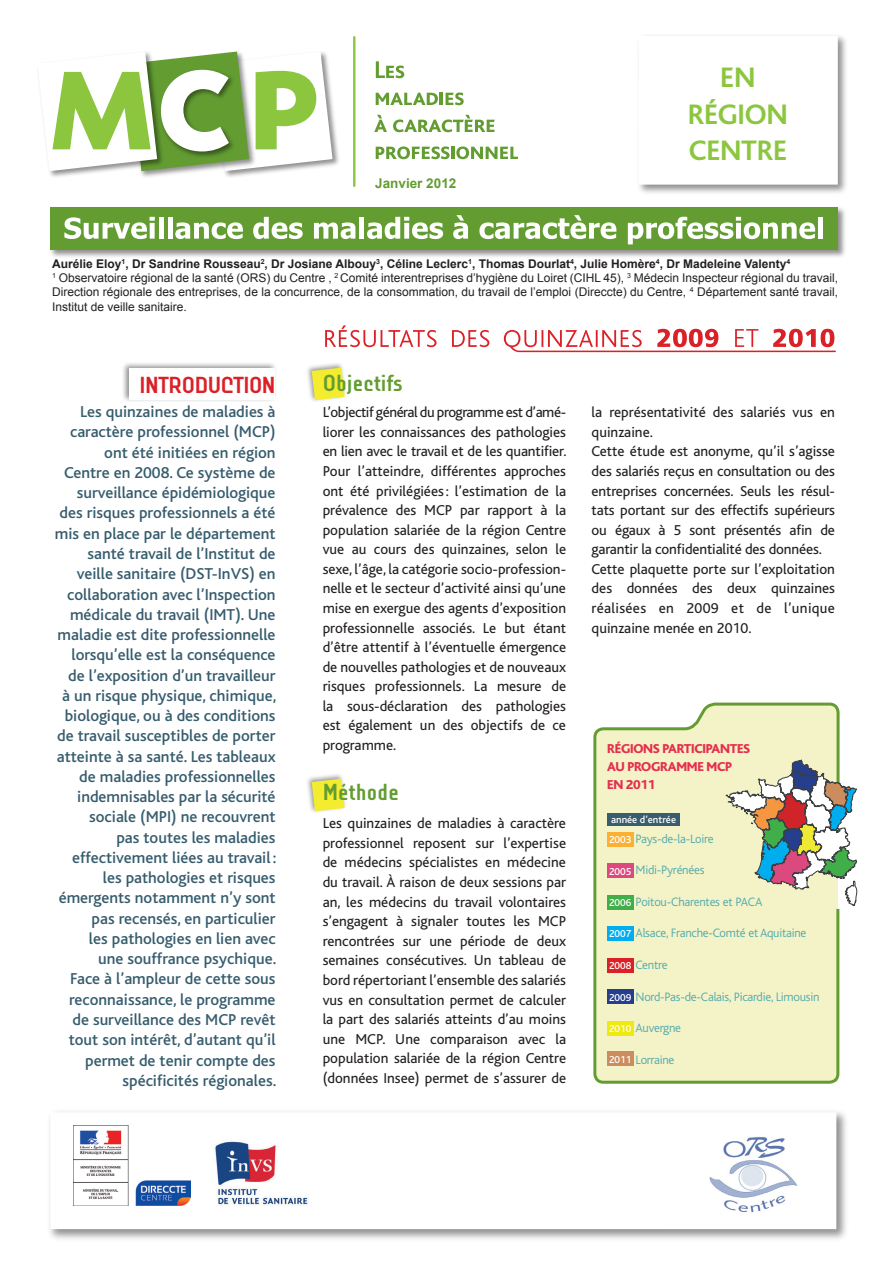
<style>
.page{position:relative;width:890px;height:1263px;background:#fff}
.page>*{position:absolute;margin:0;border:0;box-sizing:border-box;transform-origin:0 0}
.t1{font:700 29.55px/36px "Bliss";letter-spacing:-.01em;color:#8bc63e;text-align:center}
.t2{font:700 22.5px "Lindau";letter-spacing:.01em;color:#639d32}
.t3{font:700 22.5px "Lindau";letter-spacing:-.02em;color:#da2128}
.t4{font:500 16.5px/20.2px "Bliss";color:#375d6e;text-align:right}
.t5{font:15px/19.5px "Bliss";color:#231f20;text-align:justify}
.t6{font:800 13.5px/18px "Bliss";letter-spacing:-.02em;color:#e42f4f}
.t7{font:700 13.5px "Arial";color:#639d32}
.t8{font:300 12.75px "Bliss";letter-spacing:-.02em;color:#52aaae}
.t9{font:12px/14.4px "Arial";color:#231f20}
.t10{font:500 10.5px "Bliss";color:#fff}
.s1{font-weight:700}
</style>
<div class="page">
<div style="left:122px;top:361px;width:155px;height:41px;background:#231f20;opacity:.49"></div>
<div style="left:129px;top:368px;width:145px;height:31px;background:#fff"></div>
<img style="left:49px;top:1112px;width:797px;height:127px">
<div style="left:50px;top:1111px;width:786px;height:117px;background:#fff"></div>
<img style="left:639px;top:36px;width:207px;height:157px">
<div style="left:639px;top:36px;width:199px;height:149px;background:#fff"></div>
<img style="left:50px;top:207px;width:795px;height:50px">
<div style="left:51px;top:208px;width:787px;height:42px;background:#639d32"></div>
<img style="left:259px;top:110px;width:80px;height:64px">
<img style="left:167px;top:51px;width:92px;height:126px">
<img style="left:49px;top:171px;width:118px;height:6px">
<svg style="left:52px;top:52px;width:281px;height:119px"></svg>
<hr style="left:353px;top:37px;width:2px;height:149px;background:#8bc63e">
<svg style="left:376px;top:61px;width:28px;height:17px"></svg>
<svg style="left:376px;top:92px;width:88px;height:13px"></svg>
<svg style="left:374px;top:115px;width:13px;height:17px"></svg>
<svg style="left:393px;top:115px;width:102px;height:17px"></svg>
<svg style="left:376px;top:146px;width:142px;height:13px"></svg>
<svg style="left:64px;top:217px;width:91px;height:22px"></svg>
<div style="left:159px;top:217px;width:5px;height:21px;background:#fff"></div>
<div style="left:168px;top:217px;width:5px;height:21px;background:#fff"></div>
<svg style="left:175px;top:222px;width:68px;height:17px"></svg>
<svg style="left:253px;top:217px;width:50px;height:22px"></svg>
<svg style="left:314px;top:222px;width:41px;height:17px"></svg>
<div style="left:359px;top:217px;width:5px;height:21px;background:#fff"></div>
<svg style="left:367px;top:217px;width:76px;height:22px"></svg>
<svg style="left:453px;top:215px;width:15px;height:24px"></svg>
<svg style="left:479px;top:215px;width:137px;height:24px"></svg>
<svg style="left:628px;top:217px;width:187px;height:27px"></svg>
<div style="left:818px;top:217px;width:5px;height:21px;background:#fff"></div>
<img style="left:215px;top:1141px;width:93px;height:64px">
<img style="left:74px;top:1125px;width:117px;height:79px">
<img style="left:709px;top:1137px;width:89px;height:76px">
<svg style="left:593px;top:702px;width:247px;height:382px;background:#e3e5b9"></svg>
<svg style="left:726px;top:758px;width:132px;height:147px"></svg>
<div style="left:305px;top:772px;width:42px;height:41px;background:#231f20;opacity:.45"></div>
<svg style="left:312px;top:778px;width:33px;height:33px"></svg>
<div style="left:305px;top:361px;width:42px;height:41px;background:#231f20;opacity:.45"></div>
<svg style="left:312px;top:367px;width:33px;height:33px"></svg>
<svg style="left:325px;top:325px;width:511px;height:27px"></svg>
<p class="t7" style="left:375px;top:174px;width:83px">Janvier 2012</p>
<h1 class="t1" style="left:688px;top:60px;width:102px">EN<br>RÉGION<br>CENTRE</h1>
<p class="t9" style="left:52px;top:256px;width:787px"><span class="s1">Aurélie Eloy</span><sup>1</sup><span class="s1">, Dr Sandrine Rousseau</span><sup>2</sup><span class="s1">, Dr Josiane Albouy</span><sup>3</sup><span class="s1">, Céline Leclerc</span><sup>1</sup><span class="s1">, Thomas Dourlat</span><sup>4</sup><span class="s1">, Julie Homère</span><sup>4</sup><span class="s1">, Dr Madeleine Valenty</span><sup>4<br></sup><sup>1</sup> Observatoire régional de la santé (ORS) du Centre , <sup>2</sup> Comité interentreprises d’hygiène du Loiret (CIHL 45), <sup>3</sup> Médecin Inspecteur régional du travail, Direction régionale des entreprises, de la concurrence, de la consommation, du travail de l’emploi (Direccte) du Centre, <sup>4</sup> Département santé travail, Institut de veille sanitaire.</p>
<h2 class="t3" style="left:140px;top:371px;width:137px">INTRODUCTION</h2>
<p class="t4" style="left:55px;top:402px;width:223px">Les quinzaines de maladies à caractère professionnel (MCP) ont été initiées en région<br>Centre en 2008. Ce système de surveillance épidémiologique des risques professionnels a été mis en place par le département santé travail de l’Institut de veille sanitaire (DST-InVS) en collaboration avec l’Inspection médicale du travail (IMT). Une maladie est dite professionnelle lorsqu’elle est la conséquence de l’exposition d’un travailleur<br>à un risque physique, chimique, biologique, ou à des conditions de travail susceptibles de porter atteinte à sa santé. Les tableaux de maladies professionnelles indemnisables par la sécurité sociale (MPI) ne recouvrent<br>pas toutes les maladies effectivement liées au travail: les pathologies et risques émergents notamment n’y sont pas recensés, en particulier<br>les pathologies en lien avec<br>une souffrance psychique.<br>Face à l’ampleur de cette sous reconnaissance, le programme de surveillance des MCP revêt tout son intérêt, d’autant qu’il permet de tenir compte des spécificités régionales.</p>
<h2 class="t2" style="left:323px;top:370px;width:82px">OBJECTIFS</h2>
<p class="t5" style="left:323px;top:403px;width:246px">L’objectif général du programme est d’amé&shy;liorer les connaissances des pathologies en lien avec le travail et de les quantifier.<br>Pour l’atteindre, différentes approches ont été privilégiées: l’estimation de la prévalence des MCP par rapport à la population salariée de la région Centre vue au cours des quinzaines, selon le sexe, l’âge, la catégorie socio-profession&shy;nelle et le secteur d’activité ainsi qu’une mise en exergue des agents d’exposition professionnelle associés. Le but étant d’être attentif à l’éventuelle émergence de nouvelles pathologies et de nouveaux risques professionnels. La mesure de la sous-déclaration des pathologies est également un des objectifs de ce programme.</p>
<h2 class="t2" style="left:323px;top:778px;width:78px">MÉTHODE</h2>
<p class="t5" style="left:323px;top:813px;width:245px">Les quinzaines de maladies à caractère professionnel reposent sur l’expertise de médecins spécialistes en médecine du travail. À raison de deux sessions par an, les médecins du travail volontaires s’engagent à signaler toutes les MCP rencontrées sur une période de deux semaines consécutives. Un tableau de bord répertoriant l’ensemble des salariés vus en consultation permet de calculer la part des salariés atteints d’au moins une MCP. Une comparaison avec la population salariée de la région Centre (données Insee) permet de s’assurer de</p>
<p class="t5" style="left:592px;top:403px;width:245px;text-align:left">la représentativité des salariés vus en quinzaine.<br>Cette étude est anonyme, qu’il s’agisse des salariés reçus en consultation ou des entreprises concernées. Seuls les résul&shy;tats portant sur des effectifs supérieurs ou égaux à 5 sont présentés afin de garantir la confidentialité des données.<br>Cette plaquette porte sur l’exploitation des données des deux quinzaines réalisées en 2009 et de l’unique quinzaine menée en 2010.</p>
<p class="t6" style="left:607px;top:739px;width:145px">RÉGIONS PARTICIPANTES<br>AU PROGRAMME MCP<br>EN 2011</p>
<p class="t10" style="left:611px;top:814px;width:67px">année d’entrée</p>
<p class="t8" style="left:636px;top:831px;width:80px">Pays-de-la-Loire</p>
<p class="t8" style="left:636px;top:863px;width:70px">Midi-Pyrénées</p>
<p class="t8" style="left:636px;top:894px;width:129px">Poitou-Charentes et PACA</p>
<p class="t8" style="left:636px;top:926px;width:172px">Alsace, Franche-Comté et Aquitaine</p>
<p class="t8" style="left:636px;top:957px;width:34px">Centre</p>
<p class="t8" style="left:636px;top:989px;width:185px">Nord-Pas-de-Calais, Picardie, Limousin</p>
<p class="t8" style="left:636px;top:1020px;width:47px">Auvergne</p>
<p class="t8" style="left:636px;top:1052px;width:40px">Lorraine</p>
<p class="t10" style="left:609px;top:834px;width:24px">2003</p>
<p class="t10" style="left:609px;top:865px;width:24px">2005</p>
<p class="t10" style="left:609px;top:897px;width:24px">2006</p>
<p class="t10" style="left:609px;top:928px;width:24px">2007</p>
<p class="t10" style="left:609px;top:960px;width:24px">2008</p>
<p class="t10" style="left:609px;top:991px;width:24px">2009</p>
<p class="t10" style="left:609px;top:1023px;width:24px">2010</p>
<p class="t10" style="left:609px;top:1053px;width:24px">2011</p>
</div>
